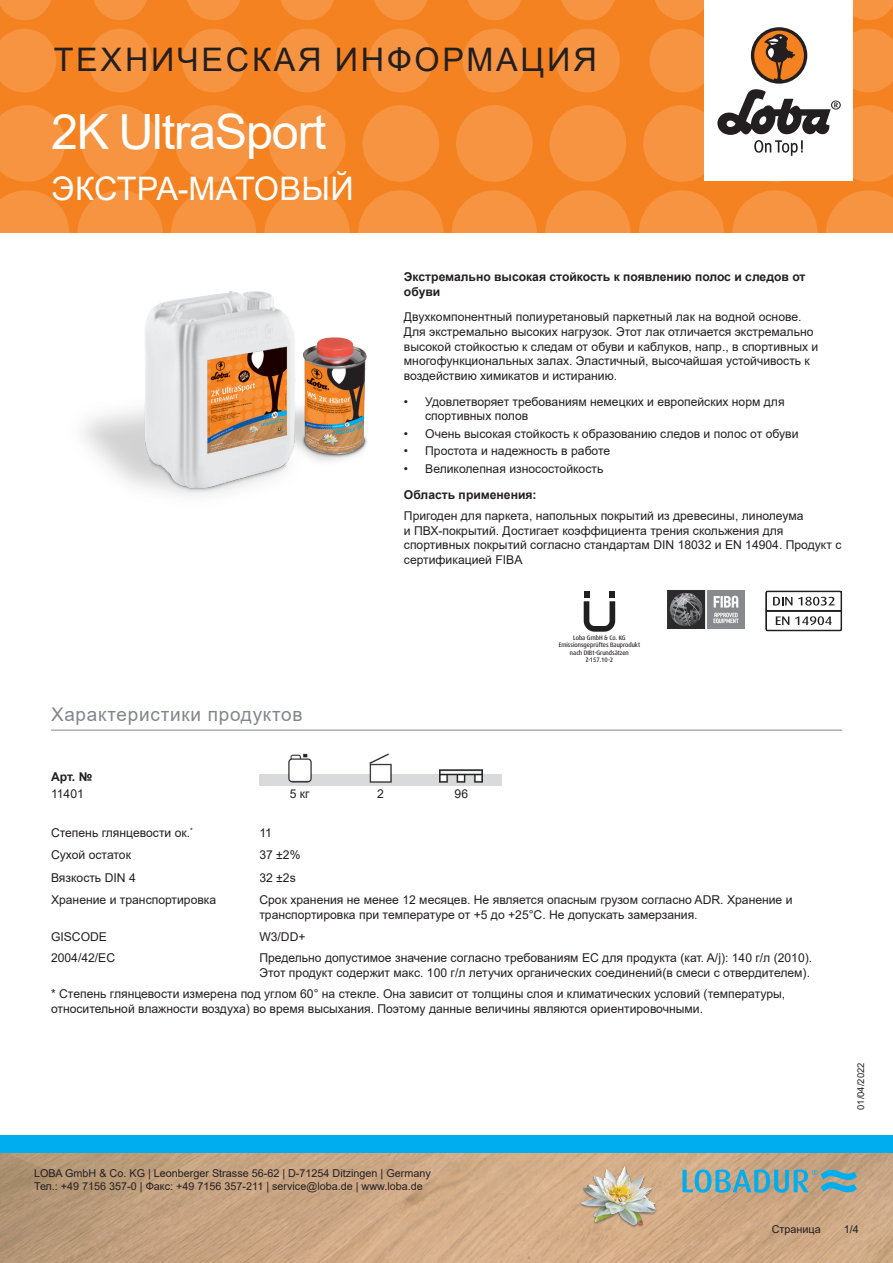
<style>
.page{position:relative;width:893px;height:1263px;background:#fff}
.page>*{position:absolute;margin:0;border:0;box-sizing:border-box;transform-origin:0 0}
.Produktname_Arial{font:48.6px "Arial";letter-spacing:-.025em;color:#fff}
.t1{font:32.4px "Arial";letter-spacing:.085em;color:#231f20}
.t2{font:32.4px "Arial";letter-spacing:.01em;color:#fff}
.Titel_grau_Arial{font:18.9px "Arial";letter-spacing:.04em;color:#82858b}
.Text_Arial{font:12.15px/14.5px "Arial";color:#231f20}
.Text_Bold_Arial{font:700 12.15px/14.5px "Arial";color:#231f20}
.Text_zentriert_Arial{font:12.15px "Arial";color:#231f20}
.t3{font:10.8px/12.9px "Arial";color:#231f20}
.t4{font:9.45px "Arial";color:#231f20}
.DIBT{font:500 expanded 6.45px/7.5px "Dax Pro";color:#231f20;text-align:center;scale:.82 1}
</style>
<div class="page">
<div style="left:0;top:0;width:893px;height:233px;background:#f58220"></div>
<svg style="left:0;top:190px;width:69px;height:43px"></svg>
<svg style="left:78px;top:190px;width:85px;height:85px;fill:#f69441"></svg>
<svg style="left:171px;top:190px;width:85px;height:85px;fill:#f69441"></svg>
<svg style="left:265px;top:190px;width:85px;height:85px;fill:#f69441"></svg>
<svg style="left:358px;top:190px;width:85px;height:85px;fill:#f69441"></svg>
<svg style="left:545px;top:190px;width:85px;height:85px;fill:#f69441"></svg>
<svg style="left:452px;top:190px;width:85px;height:85px;fill:#f69441"></svg>
<svg style="left:732px;top:190px;width:85px;height:85px;fill:#f69441"></svg>
<svg style="left:639px;top:190px;width:85px;height:85px;fill:#f69441"></svg>
<svg style="left:826px;top:190px;width:67px;height:43px"></svg>
<svg style="left:0;top:105px;width:65px;height:77px"></svg>
<svg style="left:82px;top:105px;width:76px;height:77px"></svg>
<svg style="left:175px;top:105px;width:77px;height:77px"></svg>
<svg style="left:269px;top:105px;width:76px;height:77px"></svg>
<svg style="left:456px;top:105px;width:77px;height:77px"></svg>
<svg style="left:362px;top:105px;width:77px;height:77px"></svg>
<svg style="left:550px;top:105px;width:76px;height:77px"></svg>
<svg style="left:0;top:29px;width:56px;height:63px"></svg>
<svg style="left:182px;top:29px;width:64px;height:63px"></svg>
<svg style="left:88px;top:29px;width:64px;height:63px"></svg>
<svg style="left:275px;top:29px;width:64px;height:63px"></svg>
<svg style="left:462px;top:29px;width:64px;height:63px"></svg>
<svg style="left:369px;top:29px;width:64px;height:63px"></svg>
<svg style="left:556px;top:29px;width:64px;height:63px"></svg>
<svg style="left:0;top:0;width:51px;height:20px"></svg>
<svg style="left:187px;top:0;width:53px;height:20px"></svg>
<svg style="left:468px;top:0;width:53px;height:20px"></svg>
<svg style="left:655px;top:0;width:49px;height:20px"></svg>
<svg style="left:93px;top:0;width:54px;height:20px"></svg>
<svg style="left:374px;top:0;width:54px;height:20px"></svg>
<svg style="left:281px;top:0;width:53px;height:20px"></svg>
<svg style="left:561px;top:0;width:54px;height:20px"></svg>
<svg style="left:853px;top:0;width:40px;height:20px"></svg>
<img style="left:0;top:1152px;width:893px;height:111px">
<div style="left:0;top:1135px;width:893px;height:17px;background:#00aeef"></div>
<div style="left:704px;top:0;width:149px;height:181px;background:#fff"></div>
<svg style="left:643px;top:29px;width:250px;height:153px"></svg>
<img style="left:578px;top:1161px;width:82px;height:81px">
<svg style="left:682px;top:1169px;width:175px;height:24px;background:#75a8ae"></svg>
<hr style="left:51px;top:730px;width:791px;height:1px;background:#82858b">
<img style="left:288px;top:753px;width:195px;height:21px">
<img style="left:259px;top:774px;width:243px;height:11px">
<img style="left:83px;top:272px;width:284px;height:224px">
<svg style="left:584px;top:591px;width:31px;height:41px"></svg>
<img style="left:668px;top:591px;width:76px;height:37px">
<svg style="left:766px;top:591px;width:76px;height:40px"></svg>
<h2 class="t1" style="left:54px;top:37px;width:544px">ТЕХНИЧЕСКАЯ ИНФОРМАЦИЯ</h2>
<p class="Produktname_Arial" style="left:51px;top:99px;width:277px">2K UltraSport</p>
<h2 class="t2" style="left:52px;top:166px;width:304px">ЭКСТРА-МАТОВЫЙ</h2>
<p class="Titel_grau_Arial" style="left:51px;top:702px;width:253px">Характеристики продуктов</p>
<p class="Text_Bold_Arial" style="left:404px;top:270px;width:403px">Экстремально высокая стойкость к появлению полос и следов от обуви</p>
<p class="Text_Arial" style="left:404px;top:310px;width:416px">Двухкомпонентный полиуретановый паркетный лак на водной основе.<br>Для экстремально высоких нагрузок. Этот лак отличается экстремально высокой стойкостью к следам от обуви и каблуков, напр., в спортивных и многофункциональных залах. Эластичный, высочайшая устойчивость к воздействию химикатов и истиранию.</p>
<p class="Text_Arial" style="left:425px;top:394px;width:361px;text-indent:-21px">• Удовлетворяет требованиям немецких и европейских норм для спортивных полов</p>
<p class="Text_Arial" style="left:404px;top:426px;width:396px">• Очень высокая стойкость к образованию следов и полос от обуви</p>
<p class="Text_Arial" style="left:404px;top:444px;width:208px">• Простота и надежность в работе</p>
<p class="Text_Arial" style="left:404px;top:461px;width:201px">• Великолепная износостойкость</p>
<p class="Text_Bold_Arial" style="left:404px;top:487px;width:134px">Область применения:</p>
<p class="Text_Arial" style="left:404px;top:508px;width:439px">Пригоден для паркета, напольных покрытий из древесины, линолеума<br>и ПВХ-покрытий. Достигает коэффициента трения скольжения для спортивных покрытий согласно стандартам DIN 18032 и EN 14904. Продукт с сертификацией FIBA</p>
<p class="DIBT" style="left:559px;top:634px;width:101px">Loba GmbH &amp; Co. KG<br>Emissionsgeprüftes Bauprodukt nach DIBt-Grundsätzen<br>Z-157.10-2</p>
<p class="Text_Bold_Arial" style="left:51px;top:769px;width:43px">Арт. №</p>
<p class="Text_Arial" style="left:51px;top:786px;width:34px">11401</p>
<p class="Text_zentriert_Arial" style="left:290px;top:785px;width:21px">5 кг</p>
<p class="Text_zentriert_Arial" style="left:377px;top:785px;width:8px">2</p>
<p class="Text_zentriert_Arial" style="left:455px;top:785px;width:15px">96</p>
<p class="Text_Arial" style="left:51px;top:825px;width:143px">Степень глянцевости ок.<sup>*</sup></p>
<p class="Text_Arial" style="left:259px;top:825px;width:14px">11</p>
<p class="Text_Arial" style="left:51px;top:848px;width:81px">Сухой остаток</p>
<p class="Text_Arial" style="left:259px;top:848px;width:43px">37 ±2%</p>
<p class="Text_Arial" style="left:51px;top:870px;width:86px">Вязкость DIN 4</p>
<p class="Text_Arial" style="left:259px;top:870px;width:38px">32 ±2s</p>
<p class="Text_Arial" style="left:51px;top:893px;width:167px">Хранение и транспортировка</p>
<p class="Text_Arial" style="left:259px;top:893px;width:535px">Срок хранения не менее 12 месяцев. Не является опасным грузом согласно ADR. Хранение и транспортировка при температуре от +5 до +25°C. Не допускать замерзания.</p>
<p class="Text_Arial" style="left:51px;top:929px;width:58px">GISCODE</p>
<p class="Text_Arial" style="left:259px;top:929px;width:48px">W3/DD+</p>
<p class="Text_Arial" style="left:51px;top:950px;width:66px">2004/42/ЕС</p>
<p class="Text_Arial" style="left:259px;top:950px;width:554px">Предельно допустимое значение согласно требованиям ЕС для продукта (кат. A/j): 140 г/л (2010).</p>
<p class="Text_Arial" style="left:259px;top:965px;width:552px">Этот продукт содержит макс. 100 г/л летучих органических соединений(в смеси с отвердителем).</p>
<p class="Text_Arial" style="left:51px;top:987px;width:736px">* Степень глянцевости измерена под углом 60° на стекле. Она зависит от толщины слоя и климатических условий (температуры, относительной влажности воздуха) во время высыхания. Поэтому данные величины являются ориентировочными.</p>
<p class="t3" style="left:34px;top:1167px;width:398px">LOBA GmbH &amp; Co. KG | Leonberger Strasse 56-62 | D-71254 Ditzingen | Germany<br>Тел.: +49 7156 357-0 | Факс: +49 7156 357-211 | service@loba.de | www.loba.de</p>
<p class="t4" style="left:854px;top:1110px;width:49px;rotate:-90deg">01/04/2022</p>
<p class="t3" style="left:772px;top:1222px;width:50px">Страница</p>
<p class="t3" style="left:844px;top:1222px;width:17px">1/4</p>
</div>
